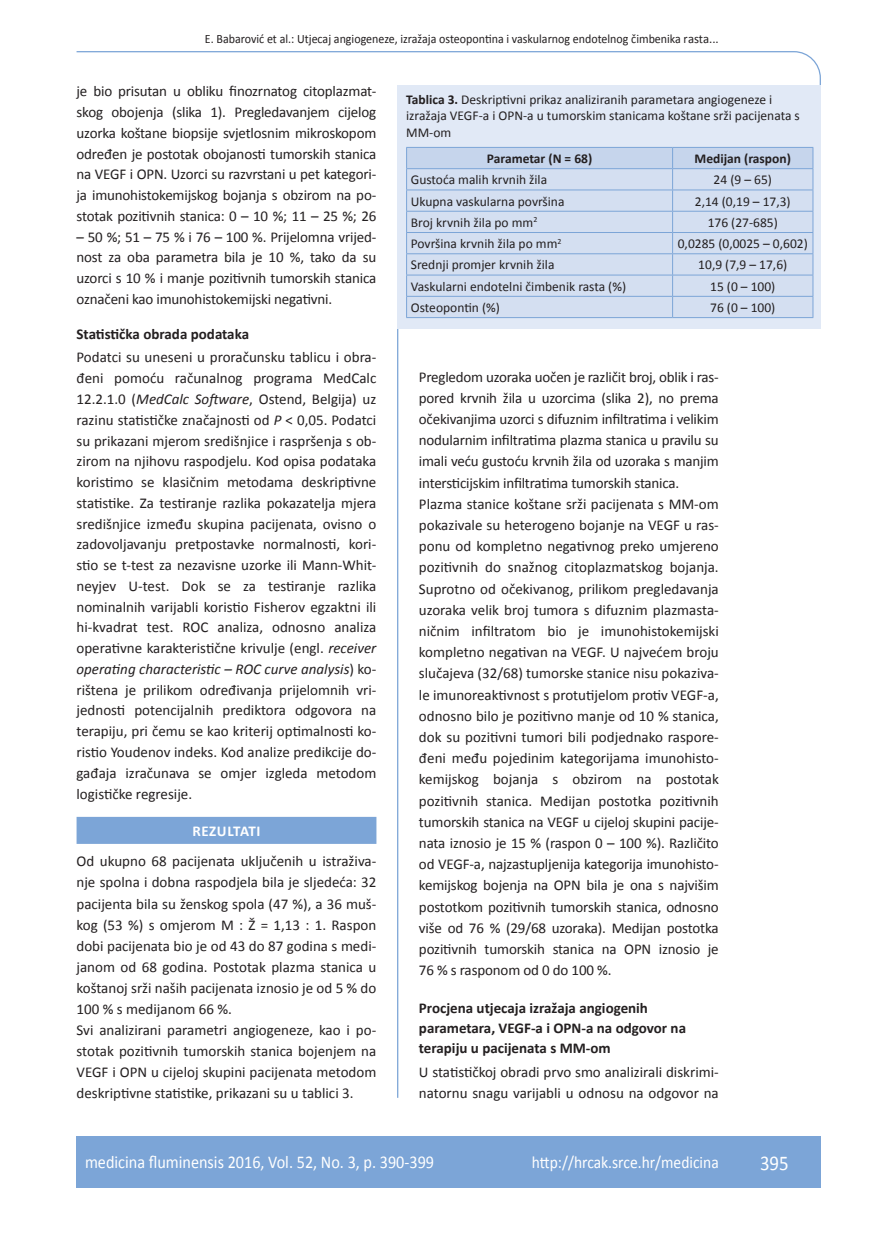
<style>
.page{position:relative;width:872px;height:1234px;background:#fff}
.page>*{position:absolute;margin:0;border:0;box-sizing:border-box;transform-origin:0 0}
.t1{font:21px "Calibri";color:#fff;scale:.9 1}
.t2{font:18px "Calibri";color:#fff;scale:.9 1}
.t3{font:17.25px "Calibri";color:#fff;scale:.9 1}
.t4{font:15px/20.7px "Calibri";color:#231f20;text-align:justify}
.t5{font:700 15px/19.6px "Calibri";color:#231f20}
.t6{font:700 15px "Calibri";letter-spacing:.035em;color:#fff}
.t7{font:13.5px/16.5px "Calibri";color:#231f20}
.t8{font:700 13.5px "Calibri";color:#231f20}
.t9{font:12.75px "Calibri";color:#231f20;scale:.94 1}
.s1{font-style:italic}
.s2{font-weight:700}
</style>
<div class="page">
<svg style="left:76px;top:51px;width:745px;height:275px"></svg>
<hr style="left:397px;top:328px;width:1px;height:769px;background:#7ca5d7">
<div style="left:77px;top:1135px;width:744px;height:51px;background:#7ca5d7"></div>
<div style="left:77px;top:816px;width:299px;height:27px;background:#7ca5d7"></div>
<div style="left:398px;top:85px;width:423px;height:243px;background:#e1e9f6"></div>
<svg style="left:406px;top:147px;width:407px;height:170px"></svg>
<hr style="left:406px;top:317px;width:266px;height:1px;background:#7ca5d7">
<hr style="left:672px;top:317px;width:141px;height:1px;background:#7ca5d7">
<p class="t9" style="left:205px;top:30px;width:548px">E. Babarović et al.: Utjecaj angiogeneze, izražaja osteopontina i vaskularnog endotelnog čimbenika rasta...</p>
<p class="t4" style="left:77px;top:80px;width:301px">je bio prisutan u obliku finozrnatog citoplazmat&shy;skog obojenja (slika 1). Pregledavanjem cijelog uzorka koštane biopsije svjetlosnim mikroskopom određen je postotak obojanosti tumorskih stanica na VEGF i OPN. Uzorci su razvrstani u pet kategori&shy;ja imunohistokemijskog bojanja s obzirom na po&shy;stotak pozitivnih stanica: 0 – 10 %; 11 – 25 %; 26</p>
<p class="t4" style="left:77px;top:225px;width:301px">– 50 %; 51 – 75 % i 76 – 100 %. Prijelomna vrijed&shy;nost za oba parametra bila je 10 %, tako da su uzorci s 10 % i manje pozitivnih tumorskih stanica označeni kao imunohistokemijski negativni.</p>
<p class="t5" style="left:77px;top:323px;width:174px">Statistička obrada podataka</p>
<p class="t4" style="left:76px;top:346px;width:301px">Podatci su uneseni u proračunsku tablicu i obra&shy;đeni pomoću računalnog programa MedCalc 12.2.1.0 (<span class="s1">MedCalc Software</span>, Ostend, Belgija) uz razinu statističke značajnosti od <span class="s1">P</span> &lt; 0,05. Podatci su prikazani mjerom središnjice i raspršenja s ob&shy;zirom na njihovu raspodjelu. Kod opisa podataka koristimo se klasičnim metodama deskriptivne statistike. Za testiranje razlika pokazatelja mjera središnjice između skupina pacijenata, ovisno o zadovoljavanju pretpostavke normalnosti, kori&shy;stio se t-test za nezavisne uzorke ili Mann-Whit&shy;neyjev U-test. Dok se za testiranje razlika nominalnih varijabli koristio Fisherov egzaktni ili hi-kvadrat test. ROC analiza, odnosno analiza operativne karakteristične krivulje (engl. <span class="s1">receiver operating characteristic – ROC curve analysis</span>) ko&shy;rištena je prilikom određivanja prijelomnih vri&shy;jednosti potencijalnih prediktora odgovora na terapiju, pri čemu se kao kriterij optimalnosti ko&shy;ristio Youdenov indeks. Kod analize predikcije do&shy;gađaja izračunava se omjer izgleda metodom logističke regresije.</p>
<p class="t6" style="left:192px;top:821px;width:70px">REZULTATI</p>
<p class="t4" style="left:76px;top:850px;width:301px;text-align:left">Od ukupno 68 pacijenata uključenih u istraživa&shy;nje spolna i dobna raspodjela bila je sljedeća: 32 pacijenta bila su ženskog spola (47 %), a 36 muš&shy;kog (53 %) s omjerom M : Ž = 1,13 : 1. Raspon dobi pacijenata bio je od 43 do 87 godina s medi&shy;janom od 68 godina. Postotak plazma stanica u koštanoj srži naših pacijenata iznosio je od 5 % do 100 % s medijanom 66 %.<br>Svi analizirani parametri angiogeneze, kao i po&shy;stotak pozitivnih tumorskih stanica bojenjem na VEGF i OPN u cijeloj skupini pacijenata metodom deskriptivne statistike, prikazani su u tablici 3.</p>
<p class="t7" style="left:406px;top:90px;width:395px"><span class="s2">Tablica 3.</span> Deskriptivni prikaz analiziranih parametara angiogeneze i izražaja VEGF-a i OPN-a u tumorskim stanicama koštane srži pacijenata s<br>MM-om</p>
<p class="t8" style="left:487px;top:150px;width:107px">Parametar (N = 68)</p>
<p class="t8" style="left:694px;top:150px;width:98px">Medijan (raspon)</p>
<p class="t7" style="left:411px;top:171px;width:138px">Gustoća malih krvnih žila</p>
<p class="t7" style="left:713px;top:171px;width:60px">24 (9 – 65)</p>
<p class="t7" style="left:411px;top:192px;width:155px">Ukupna vaskularna površina</p>
<p class="t7" style="left:695px;top:192px;width:97px">2,14 (0,19 – 17,3)</p>
<p class="t7" style="left:411px;top:213px;width:128px">Broj krvnih žila po mm<sup>2</sup></p>
<p class="t7" style="left:707px;top:213px;width:72px">176 (27-685)</p>
<p class="t7" style="left:411px;top:235px;width:152px">Površina krvnih žila po mm<sup>2</sup></p>
<p class="t7" style="left:678px;top:235px;width:132px">0,0285 (0,0025 – 0,602)</p>
<p class="t7" style="left:411px;top:256px;width:145px">Srednji promjer krvnih žila</p>
<p class="t7" style="left:698px;top:256px;width:90px">10,9 (7,9 – 17,6)</p>
<p class="t7" style="left:411px;top:277px;width:217px">Vaskularni endotelni čimbenik rasta (%)</p>
<p class="t7" style="left:710px;top:277px;width:67px">15 (0 – 100)</p>
<p class="t7" style="left:411px;top:298px;width:90px">Osteopontin (%)</p>
<p class="t7" style="left:710px;top:298px;width:67px">76 (0 – 100)</p>
<p class="t4" style="left:419px;top:365px;width:301px;line-height:21.1px;text-align:left">Pregledom uzoraka uočen je različit broj, oblik i ras&shy;pored krvnih žila u uzorcima (slika 2), no prema očekivanjima uzorci s difuznim infiltratima i velikim nodularnim infiltratima plazma stanica u pravilu su imali veću gustoću krvnih žila od uzoraka s manjim intersticijskim infiltratima tumorskih stanica.<br>Plazma stanice koštane srži pacijenata s MM-om pokazivale su heterogeno bojanje na VEGF u ras&shy;ponu od kompletno negativnog preko umjereno pozitivnih do snažnog citoplazmatskog bojanja.<br>Suprotno od očekivanog, prilikom pregledavanja uzoraka velik broj tumora s difuznim plazmasta&shy;ničnim infiltratom bio je imunohistokemijski kompletno negativan na VEGF. U najvećem broju slučajeva (32/68) tumorske stanice nisu pokaziva&shy;le imunoreaktivnost s protutijelom protiv VEGF-a, odnosno bilo je pozitivno manje od 10 % stanica, dok su pozitivni tumori bili podjednako raspore&shy;đeni među pojedinim kategorijama imunohisto&shy;kemijskog bojanja s obzirom na postotak pozitivnih stanica. Medijan postotka pozitivnih tumorskih stanica na VEGF u cijeloj skupini pacije&shy;nata iznosio je 15 % (raspon 0 – 100 %). Različito od VEGF-a, najzastupljenija kategorija imunohisto&shy;kemijskog bojenja na OPN bila je ona s najvišim postotkom pozitivnih tumorskih stanica, odnosno više od 76 % (29/68 uzoraka). Medijan postotka pozitivnih tumorskih stanica na OPN iznosio je 76 % s rasponom od 0 do 100 %.</p>
<p class="t5" style="left:419px;top:997px;width:269px">Procjena utjecaja izražaja angiogenih parametara, VEGF-a i OPN-a na odgovor na terapiju u pacijenata s MM-om</p>
<p class="t4" style="left:419px;top:1060px;width:301px;line-height:21.1px">U statističkoj obradi prvo smo analizirali diskrimi&shy;natornu snagu varijabli u odnosu na odgovor na</p>
<p class="t2" style="left:85px;top:1150px;width:389px">medicina fluminensis 2016, Vol. 52, No. 3, p. 390-399</p>
<p class="t3" style="left:532px;top:1151px;width:209px">http://hrcak.srce.hr/medicina</p>
<h1 class="t1" style="left:760px;top:1149px;width:33px">395</h1>
</div>
